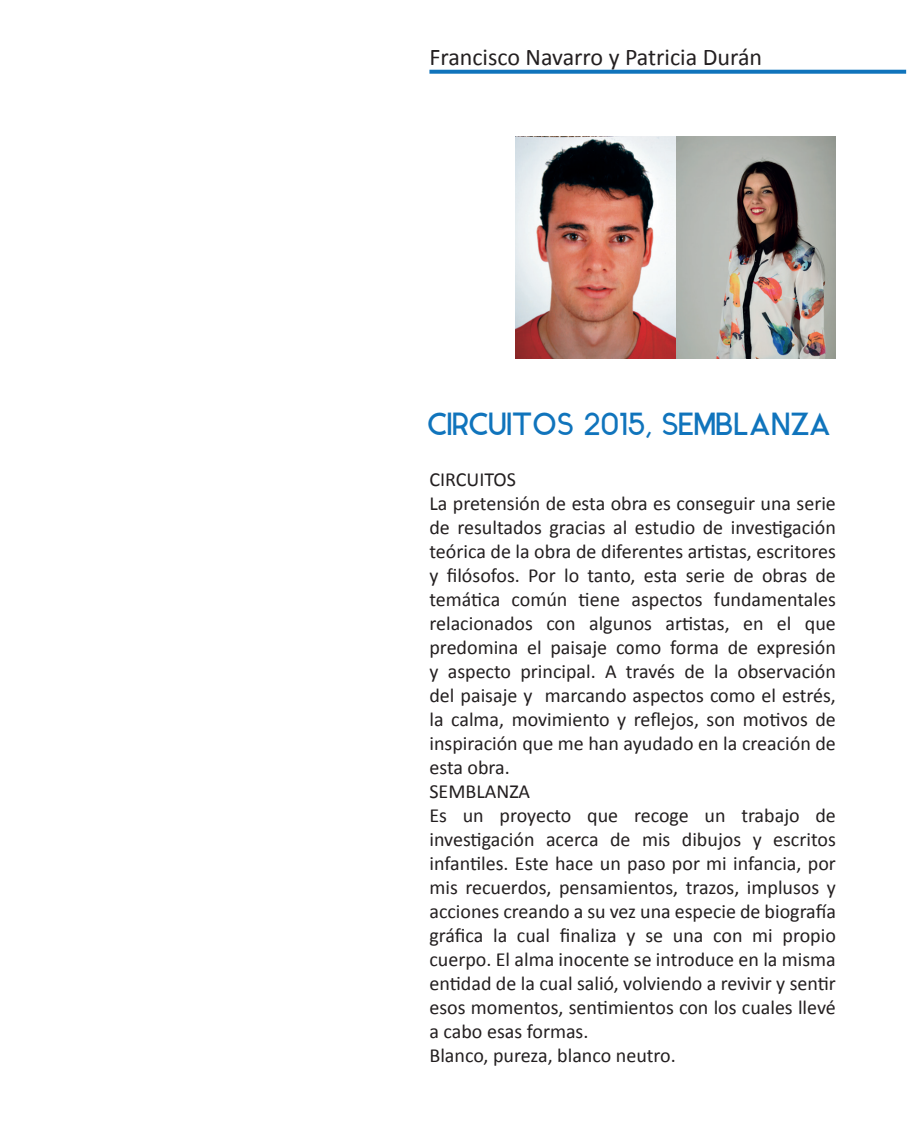
<style>
.page{position:relative;width:908px;height:1134px;background:#fff}
.page>*{position:absolute;margin:0;border:0;box-sizing:border-box;transform-origin:0 0}
.t1{font:32px "Ikaros";color:#1074bc}
.t2{font:24px "Calibri";color:#231f20}
.t3{font:20px/24px "Calibri";color:#231f20}
</style>
<div class="page">
<svg style="left:429px;top:70px;width:476px;height:4px;background:#217ec0"></svg>
<img style="left:515px;top:136px;width:320px;height:223px">
<p class="t2" style="left:429px;top:42px;width:334px">Francisco Navarro y Patricia Durán</p>
<h1 class="t1" style="left:427px;top:406px;width:405px">CIRCUITOS 2015, SEMBLANZA</h1>
<p class="t3" style="left:429px;top:467px;width:408px">CIRCUITOS<br>La pretensión de esta obra es conseguir una serie de resultados gracias al estudio de investigación teórica de la obra de diferentes artistas, escritores y filósofos. Por lo tanto, esta serie de obras de temática común tiene aspectos fundamentales relacionados con algunos artistas, en el que predomina el paisaje como forma de expresión y aspecto principal. A través de la observación del paisaje y marcando aspectos como el estrés, la calma, movimiento y reflejos, son motivos de inspiración que me han ayudado en la creación de esta obra.<br>SEMBLANZA<br>Es un proyecto que recoge un trabajo de investigación acerca de mis dibujos y escritos infantiles. Este hace un paso por mi infancia, por mis recuerdos, pensamientos, trazos, implusos y acciones creando a su vez una especie de biografía gráfica la cual finaliza y se una con mi propio cuerpo. El alma inocente se introduce en la misma entidad de la cual salió, volviendo a revivir y sentir esos momentos, sentimientos con los cuales llevé a cabo esas formas.<br>Blanco, pureza, blanco neutro.</p>
</div>
